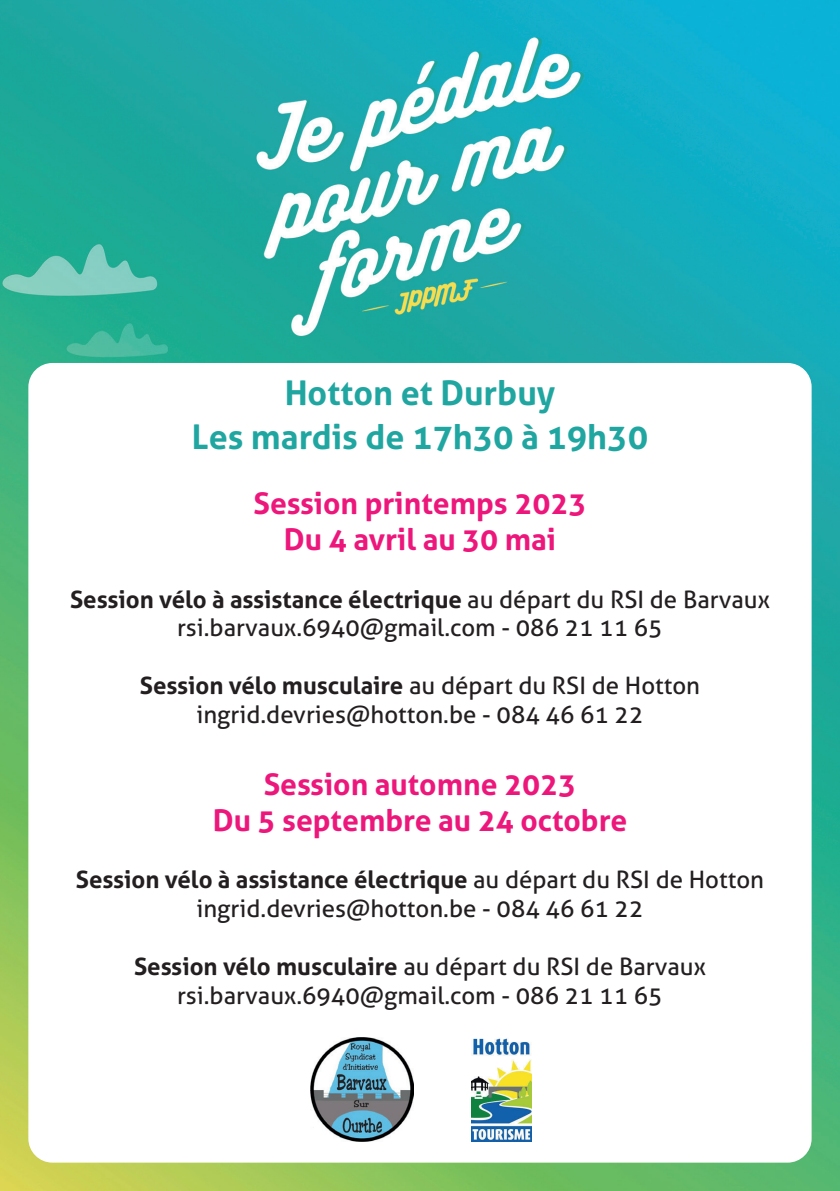
<style>
.page{position:relative;width:840px;height:1191px;background:#fff}
.page>*{position:absolute;margin:0;border:0;box-sizing:border-box;transform-origin:0 0}
.t1{font:700 34px/44px "Aller";color:#20a6a1;text-align:center}
.t2{font:700 30px/36px "Aller";color:#ed177c;text-align:center}
.t3{font:24px/28.8px "Aller";color:#231f20;text-align:center}
.s1{font-weight:700}
</style>
<div class="page">
<img style="left:0;top:0;width:839px;height:1191px">
<div style="left:28px;top:363px;width:783px;height:799px;background:#fff;border-radius:24px"></div>
<img style="left:310px;top:1037px;width:104px;height:104px">
<img style="left:471px;top:1038px;width:60px;height:103px">
<h1 class="t1" style="left:192px;top:371px;width:457px">Hotton et Durbuy<br>Les mardis de 17h30 à 19h30</h1>
<p class="t2" style="left:253px;top:485px;width:334px">Session printemps 2023<br>Du 4 avril au 30 mai</p>
<p class="t3" style="left:70px;top:584px;width:701px"><span class="s1">Session vélo à assistance électrique</span> au départ du RSI de Barvaux rsi.barvaux.6940@gmail.com - 086 21 11 65</p>
<p class="t3" style="left:140px;top:671px;width:561px"><span class="s1">Session vélo musculaire</span> au départ du RSI de Hotton ingrid.devries@hotton.be - 084 46 61 22</p>
<p class="t2" style="left:213px;top:766px;width:415px">Session automne 2023<br>Du 5 septembre au 24 octobre</p>
<p class="t3" style="left:76px;top:865px;width:689px"><span class="s1">Session vélo à assistance électrique</span> au départ du RSI de Hotton ingrid.devries@hotton.be - 084 46 61 22</p>
<p class="t3" style="left:134px;top:952px;width:573px"><span class="s1">Session vélo musculaire</span> au départ du RSI de Barvaux rsi.barvaux.6940@gmail.com - 086 21 11 65</p>
</div>
